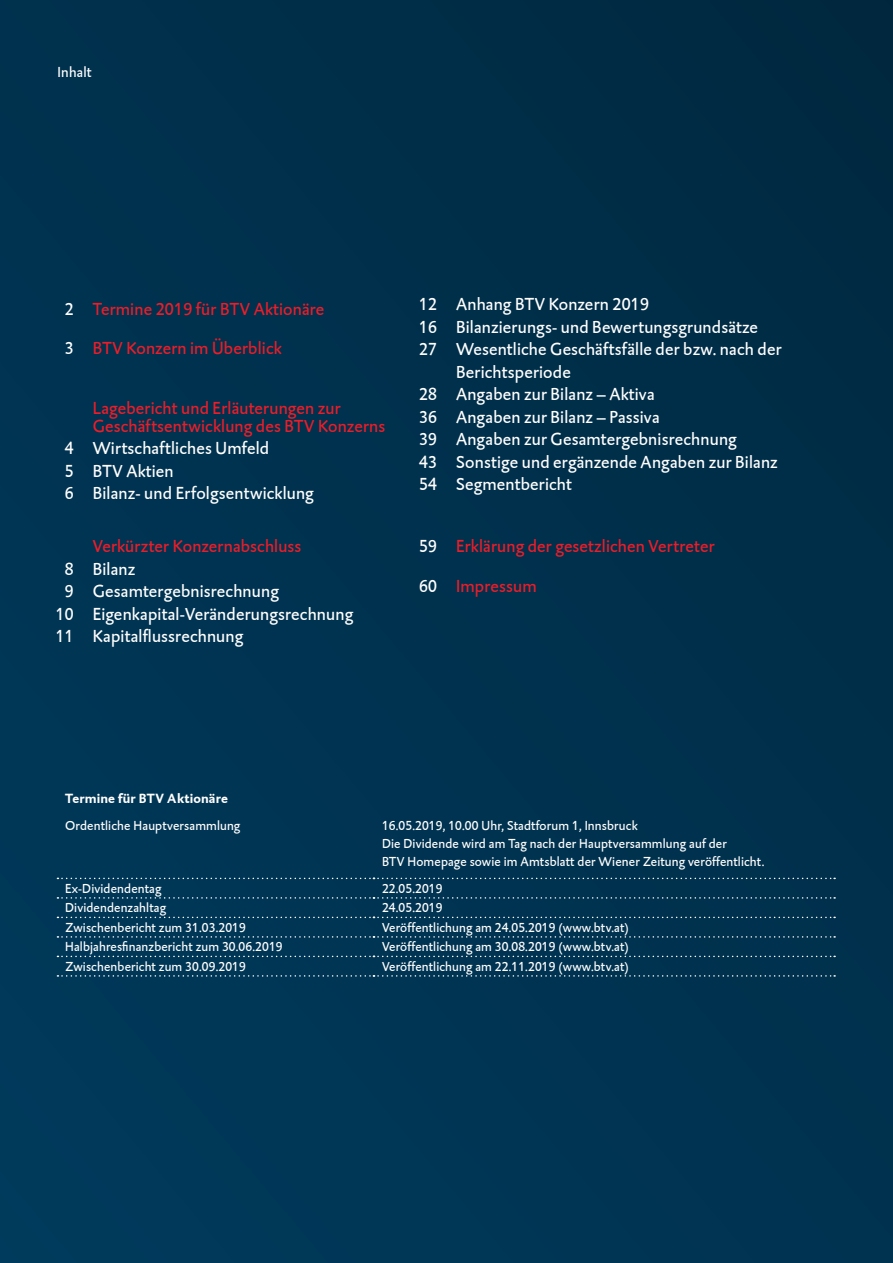
<style>
.page{position:relative;width:893px;height:1263px;background:#00324e}
.page>*{position:absolute;margin:0;border:0;box-sizing:border-box;transform-origin:0 0}
.t1{font:18px/22.5px "DTL Caspari T";letter-spacing:.01em;color:#fff}
.t2{font:18px/18px "DTL Caspari T";letter-spacing:.01em;color:#ee1c28}
.t3{font:15px "DTL Caspari T";letter-spacing:.015em;color:#fff}
.t4{font:13.5px/18px "DTL Caspari T";letter-spacing:.01em;color:#fff}
.t5{font:700 13.5px "DTL Caspari T";letter-spacing:.01em;color:#fff}
</style>
<div class="page">
<svg style="left:57px;top:878px;width:778px;height:1px"></svg>
<svg style="left:57px;top:897px;width:778px;height:2px"></svg>
<svg style="left:57px;top:917px;width:778px;height:1px"></svg>
<svg style="left:57px;top:936px;width:778px;height:2px"></svg>
<svg style="left:57px;top:956px;width:778px;height:1px"></svg>
<svg style="left:57px;top:975px;width:778px;height:2px"></svg>
<p class="t3" style="left:57px;top:63px;width:36px">Inhalt</p>
<h1 class="t1" style="left:65px;top:297px;width:10px">2</h1>
<h1 class="t1" style="left:65px;top:337px;width:10px">3</h1>
<h1 class="t1" style="left:65px;top:437px;width:10px;text-align:justify">4<br>5<br>6</h1>
<h1 class="t1" style="left:56px;top:557px;width:19px;text-align:center">8<br>9<br>10<br>11</h1>
<h1 class="t2" style="left:93px;top:300px;width:233px">Termine 2019 für BTV Aktionäre</h1>
<h1 class="t2" style="left:93px;top:339px;width:190px">BTV Konzern im Überblick</h1>
<h1 class="t2" style="left:93px;top:399px;width:294px">Lagebericht und Erläuterungen zur<br>Geschäftsentwicklung des BTV Konzerns</h1>
<h1 class="t1" style="left:93px;top:437px;width:223px">Wirtschaftliches Umfeld<br>BTV Aktien<br>Bilanz- und Erfolgsentwicklung</h1>
<h1 class="t2" style="left:93px;top:537px;width:210px">Verkürzter Konzernabschluss</h1>
<h1 class="t1" style="left:93px;top:557px;width:262px">Bilanz<br>Gesamtergebnisrechnung<br>Eigenkapital-Veränderungsrechnung<br>Kapitalflussrechnung</h1>
<h1 class="t1" style="left:419px;top:293px;width:19px;text-align:justify">12<br>16<br>27</h1>
<h1 class="t1" style="left:419px;top:383px;width:19px;text-align:justify">28<br>36<br>39<br>43<br>54</h1>
<h1 class="t1" style="left:419px;top:535px;width:19px">59</h1>
<h1 class="t1" style="left:419px;top:575px;width:19px">60</h1>
<p class="t1" style="left:456px;top:293px;width:327px">Anhang BTV Konzern 2019<br>Bilanzierungs- und Bewertungsgrundsätze<br>Wesentliche Geschäftsfälle der bzw. nach der<br>Berichtsperiode<br>Angaben zur Bilanz – Aktiva<br>Angaben zur Bilanz – Passiva<br>Angaben zur Gesamtergebnisrechnung<br>Sonstige und ergänzende Angaben zur Bilanz<br>Segmentbericht</p>
<h1 class="t2" style="left:456px;top:537px;width:260px">Erklärung der gesetzlichen Vertreter</h1>
<h1 class="t2" style="left:456px;top:577px;width:82px">Impressum</h1>
<p class="t5" style="left:65px;top:789px;width:164px">Termine für BTV Aktionäre</p>
<p class="t4" style="left:65px;top:816px;width:177px">Ordentliche Hauptversammlung</p>
<p class="t4" style="left:382px;top:816px;width:384px">16.05.2019, 10.00 Uhr, Stadtforum 1, Innsbruck<br>Die Dividende wird am Tag nach der Hauptversammlung auf der<br>BTV Homepage sowie im Amtsblatt der Wiener Zeitung veröffentlicht.</p>
<p class="t4" style="left:65px;top:879px;width:98px">Ex-Dividendentag</p>
<p class="t4" style="left:382px;top:879px;width:62px">22.05.2019</p>
<p class="t4" style="left:65px;top:898px;width:102px">Dividendenzahltag</p>
<p class="t4" style="left:382px;top:898px;width:62px">24.05.2019</p>
<p class="t4" style="left:65px;top:918px;width:182px">Zwischenbericht zum 31.03.2019</p>
<p class="t4" style="left:382px;top:918px;width:248px">Veröffentlichung am 24.05.2019 (www.btv.at)</p>
<p class="t4" style="left:65px;top:937px;width:219px">Halbjahresfinanzbericht zum 30.06.2019</p>
<p class="t4" style="left:382px;top:937px;width:248px">Veröffentlichung am 30.08.2019 (www.btv.at)</p>
<p class="t4" style="left:65px;top:957px;width:182px">Zwischenbericht zum 30.09.2019</p>
<p class="t4" style="left:382px;top:957px;width:248px">Veröffentlichung am 22.11.2019 (www.btv.at)</p>
</div>
